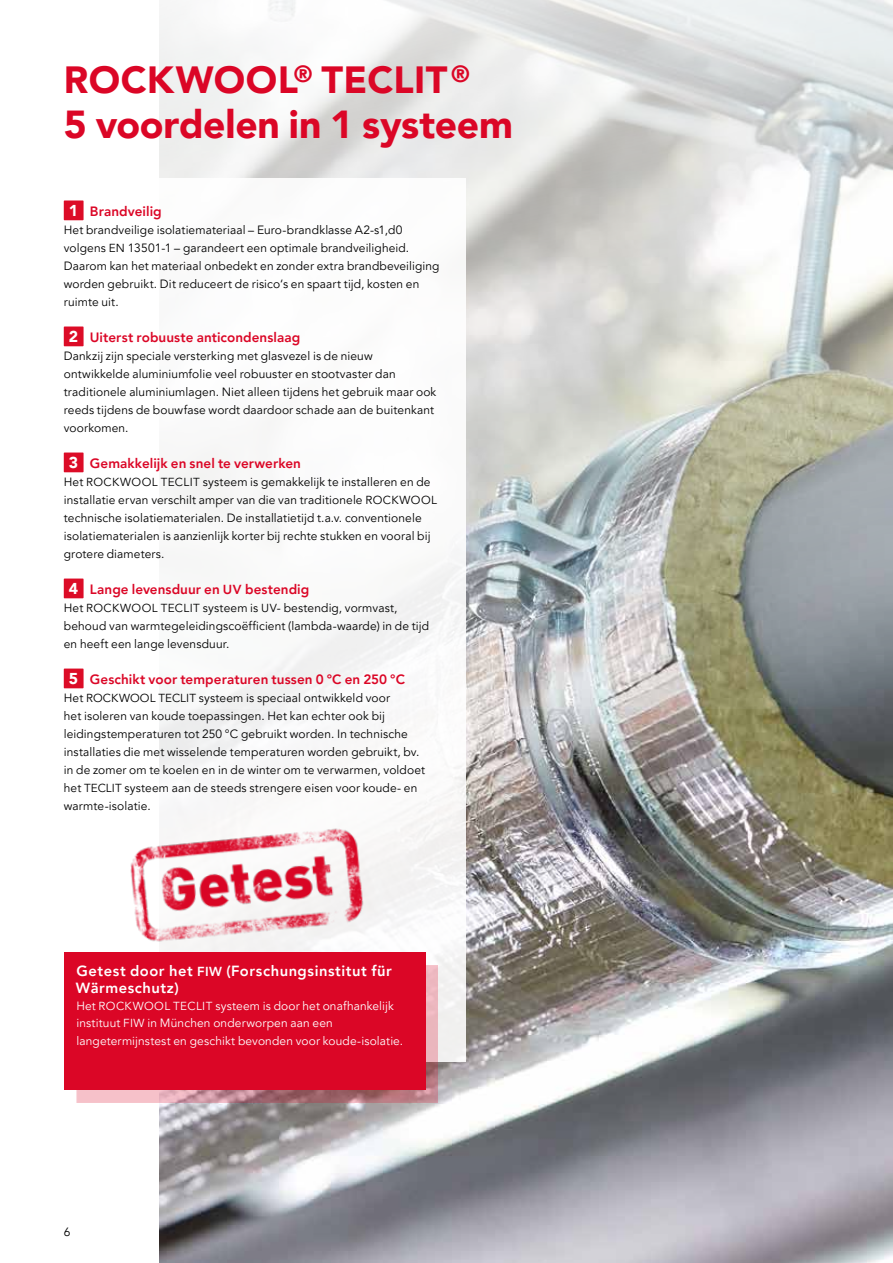
<style>
.page{position:relative;width:893px;height:1263px;background:#fff}
.page>*{position:absolute;margin:0;border:0;box-sizing:border-box;transform-origin:0 0}
.t1{font:900 39px "Avenir LT Pro";letter-spacing:-.005em;color:#db0626}
.t2{font:900 37.8px "Avenir LT Pro";letter-spacing:.01em;color:#db0626}
.t3{font:800 14.7px/17.2px "Avenir LT Pro";letter-spacing:.035em;color:#fff}
.t4{font:800 13.5px "Avenir LT Pro";letter-spacing:.005em;color:#db0626}
.t5{font:12px/18px "Avenir LT Pro";letter-spacing:.01em;color:#000}
.t6{font:12px/17.2px "Avenir LT Pro";letter-spacing:.01em;color:#fff}
.s1{font-weight:900;font-size:15.75px;color:#fff}
.s2{font-size:11.7px}
.s3{font-size:13.05px}
</style>
<div class="page">
<img style="left:160px;top:708px;width:733px;height:555px">
<svg style="left:159px;top:0;width:734px;height:708px"></svg>
<div style="left:38px;top:179px;width:428px;height:883px;background:#fff"></div>
<div style="left:64px;top:200px;width:20px;height:20px;background:#dc0c27"></div>
<div style="left:64px;top:326px;width:20px;height:20px;background:#dc0c27"></div>
<div style="left:64px;top:452px;width:20px;height:20px;background:#dc0c27"></div>
<div style="left:64px;top:578px;width:20px;height:20px;background:#dc0c27"></div>
<div style="left:64px;top:668px;width:20px;height:20px;background:#dc0c27"></div>
<div style="left:76px;top:965px;width:362px;height:137px;background:#db0626;opacity:.25"></div>
<div style="left:64px;top:953px;width:361px;height:137px;background:#db0626"></div>
<img style="left:122px;top:828px;width:254px;height:125px">
<h2 class="t2" style="left:64px;top:57px;width:407px">ROCKWOOL<sup>®</sup> TECLIT <sup>®</sup></h2>
<h1 class="t1" style="left:64px;top:101px;width:451px">5 voordelen in 1 systeem</h1>
<p class="t4" style="left:69px;top:203px;width:94px"><span class="s1">1</span> Brandveilig</p>
<p class="t5" style="left:64px;top:221px;width:377px">Het brandveilige isolatiemateriaal – Euro-brandklasse A2-s1,d0 volgens <span class="s2">EN</span> 13501-1 – garandeert een optimale brandveiligheid.<br>Daarom kan het materiaal onbedekt en zonder extra brandbeveiliging worden gebruikt. Dit reduceert de risico‘s en spaart tijd, kosten en ruimte uit.</p>
<p class="t4" style="left:69px;top:329px;width:233px"><span class="s1">2</span> Uiterst robuuste anticondenslaag</p>
<p class="t5" style="left:64px;top:347px;width:374px">Dankzij zijn speciale versterking met glasvezel is de nieuw ontwikkelde aluminiumfolie veel robuuster en stootvaster dan traditionele aluminiumlagen. Niet alleen tijdens het gebruik maar ook reeds tijdens de bouwfase wordt daardoor schade aan de buitenkant voorkomen.</p>
<p class="t4" style="left:69px;top:455px;width:234px"><span class="s1">3</span> Gemakkelijk en snel te verwerken</p>
<p class="t5" style="left:64px;top:473px;width:375px">Het <span class="s2">ROCKWOOL TECLIT</span> systeem is gemakkelijk te installeren en de installatie ervan verschilt amper van die van traditionele <span class="s2">ROCKWOOL </span>technische isolatiematerialen. De installatietijd t.a.v. conventionele isolatiematerialen is aanzienlijk korter bij rechte stukken en vooral bij grotere diameters.</p>
<p class="t4" style="left:69px;top:581px;width:242px"><span class="s1">4</span> Lange levensduur en <span class="s3">UV</span> bestendig</p>
<p class="t5" style="left:64px;top:599px;width:367px">Het <span class="s2">ROCKWOOL TECLIT</span> systeem is <span class="s2">UV</span>- bestendig, vormvast, behoud van warmtegeleidingscoëfficient (lambda-waarde) in de tijd en heeft een lange levensduur.</p>
<p class="t4" style="left:69px;top:671px;width:338px"><span class="s1">5</span> Geschikt voor temperaturen tussen 0 °C en 250 °C</p>
<p class="t5" style="left:64px;top:689px;width:363px">Het <span class="s2">ROCKWOOL TECLIT</span> systeem is speciaal ontwikkeld voor<br>het isoleren van koude toepassingen. Het kan echter ook bij leidingstemperaturen tot 250 °C gebruikt worden. In technische installaties die met wisselende temperaturen worden gebruikt, bv. in de zomer om te koelen en in de winter om te verwarmen, voldoet het <span class="s2">TECLIT</span> systeem aan de steeds strengere eisen voor koude- en warmte-isolatie.</p>
<p class="t3" style="left:76px;top:962px;width:317px">Getest door het <span class="s3">FIW</span> (Forschungsinstitut für<br>Wärmeschutz)</p>
<p class="t6" style="left:76px;top:997px;width:328px">Het <span class="s2">ROCKWOOL TECLIT</span> systeem is door het onafhankelijk instituut <span class="s2">FIW</span> in München onderworpen aan een langetermijnstest en geschikt bevonden voor koude-isolatie.</p>
<p class="t5" style="left:64px;top:1223px;width:8px">6</p>
</div>
